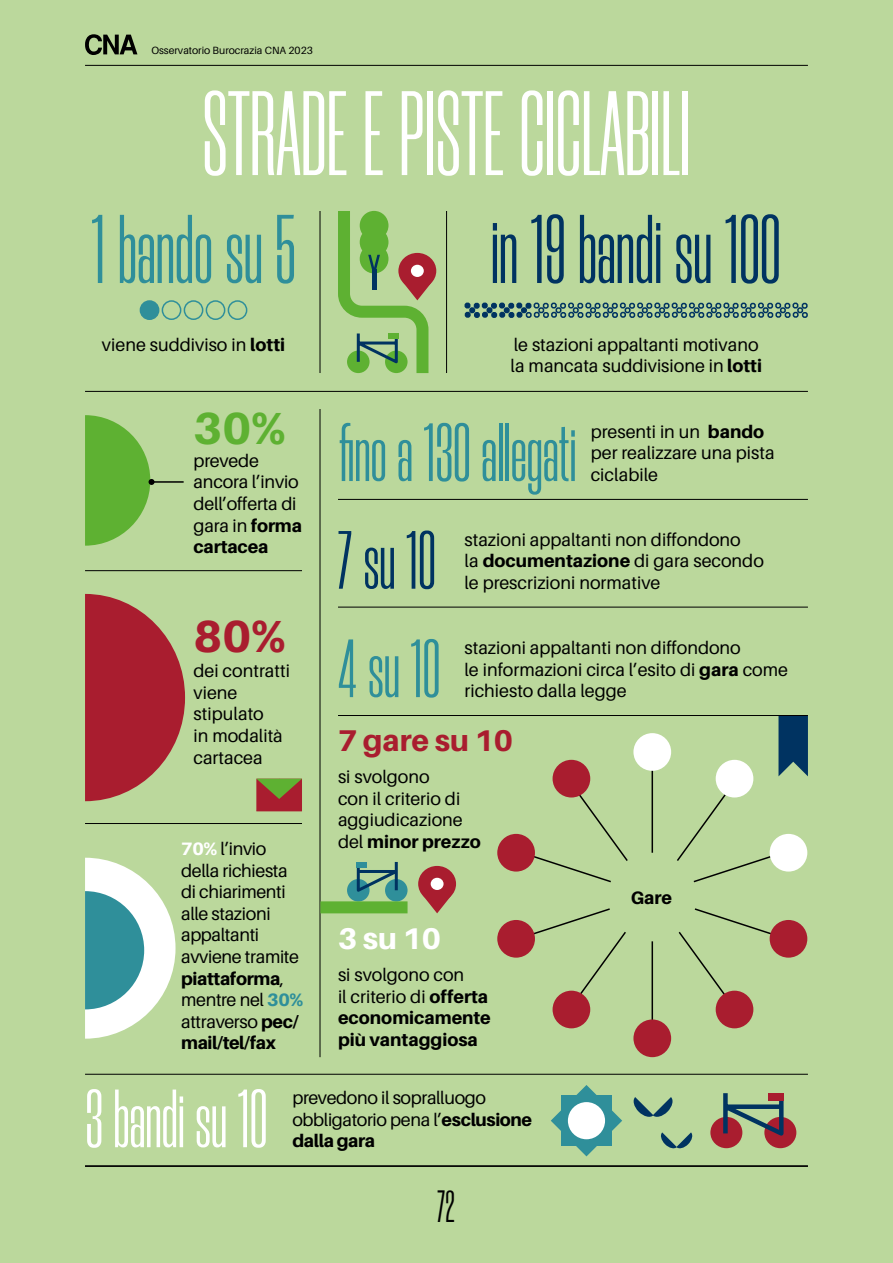
<style>
.page{position:relative;width:893px;height:1263px;background:#bbd89c}
.page>*{position:absolute;margin:0;border:0;box-sizing:border-box;transform-origin:0 0}
.t1{font:120px "Morganite";color:#fff}
.t2{font:97.5px "Morganite";color:#003361}
.t3{font:97.5px "Morganite";color:#2f8f9a}
.t4{font:82.5px "Morganite";color:#2f8f9a}
.t5{font:82.5px "Morganite";color:#fff}
.t6{font:82.5px "Morganite";color:#003361}
.t7{font:800 45px "Aileron";color:#5eb132}
.t8{font:800 45px "Aileron";color:#a91d2f}
.t9{font:45px "Morganite";color:#000}
.t10{font:800 30px "Aileron";color:#a91d2f}
.t11{font:800 30px "Aileron";color:#fff}
.t12{font:18px/21.6px "Aileron";color:#000}
.t13{font:18px/21.6px "Aileron";letter-spacing:-.02em;color:#000}
.t14{font:800 18px/21.6px "Aileron";color:#000}
.t15{font:10.5px "Aileron";color:#000}
.s1{font-weight:800}
.s2{font-weight:800;color:#fff}
.s3{font-weight:800;color:#2f8f9a}
.s4{font-weight:400}
</style>
<div class="page">
<svg style="left:85px;top:34px;width:52px;height:21px"></svg>
<hr style="left:85px;top:65px;width:723px;height:1px;background:#000">
<hr style="left:85px;top:1166px;width:723px;height:1px;background:#000">
<hr style="left:85px;top:1074px;width:723px;height:1px;background:#000">
<div style="left:140px;top:301px;width:19px;height:18px;background:#2f8f9a;border-radius:50%"></div>
<div style="left:140px;top:300px;width:19px;height:20px;border:2px solid #2f8f9a;border-radius:50%"></div>
<svg style="left:464px;top:302px;width:344px;height:16px"></svg>
<div style="left:228px;top:300px;width:19px;height:20px;border:2px solid #2f8f9a;border-radius:50%"></div>
<div style="left:184px;top:300px;width:19px;height:20px;border:2px solid #2f8f9a;border-radius:50%"></div>
<div style="left:162px;top:300px;width:19px;height:20px;border:2px solid #2f8f9a;border-radius:50%"></div>
<div style="left:206px;top:300px;width:19px;height:20px;border:2px solid #2f8f9a;border-radius:50%"></div>
<hr style="left:320px;top:211px;width:1px;height:162px;background:#000">
<hr style="left:320px;top:409px;width:1px;height:648px;background:#000">
<hr style="left:446px;top:211px;width:1px;height:162px;background:#000">
<div style="left:347px;top:879px;width:23px;height:22px;background:#2f8f9a;border-radius:50%"></div>
<div style="left:385px;top:879px;width:23px;height:22px;background:#2f8f9a;border-radius:50%"></div>
<svg style="left:355px;top:862px;width:45px;height:33px"></svg>
<div style="left:356px;top:862px;width:11px;height:5px;background:#2f8f9a"></div>
<svg style="left:256px;top:779px;width:46px;height:32px"></svg>
<hr style="left:85px;top:570px;width:217px;height:1px;background:#000">
<hr style="left:85px;top:823px;width:217px;height:1px;background:#000">
<svg style="left:85px;top:594px;width:100px;height:207px"></svg>
<hr style="left:152px;top:481px;width:32px;height:2px;background:#000">
<svg style="left:85px;top:415px;width:70px;height:131px"></svg>
<hr style="left:338px;top:499px;width:470px;height:1px;background:#000">
<hr style="left:338px;top:607px;width:470px;height:1px;background:#000">
<svg style="left:514px;top:751px;width:276px;height:289px"></svg>
<div style="left:764px;top:1117px;width:32px;height:31px;background:#a91d2f;border-radius:50%"></div>
<div style="left:710px;top:1117px;width:32px;height:31px;background:#a91d2f;border-radius:50%"></div>
<svg style="left:719px;top:1093px;width:67px;height:47px"></svg>
<div style="left:768px;top:1094px;width:16px;height:7px;background:#a91d2f"></div>
<div style="left:633px;top:733px;width:38px;height:38px;background:#fff;border-radius:50%"></div>
<div style="left:716px;top:760px;width:37px;height:37px;background:#fff;border-radius:50%"></div>
<div style="left:716px;top:991px;width:37px;height:37px;background:#a91d2f;border-radius:50%"></div>
<div style="left:553px;top:760px;width:37px;height:37px;background:#a91d2f;border-radius:50%"></div>
<div style="left:553px;top:991px;width:37px;height:37px;background:#a91d2f;border-radius:50%"></div>
<div style="left:497px;top:920px;width:38px;height:38px;background:#a91d2f;border-radius:50%"></div>
<div style="left:770px;top:920px;width:37px;height:38px;background:#a91d2f;border-radius:50%"></div>
<div style="left:497px;top:834px;width:38px;height:37px;background:#a91d2f;border-radius:50%"></div>
<div style="left:770px;top:834px;width:37px;height:37px;background:#fff;border-radius:50%"></div>
<div style="left:633px;top:1019px;width:38px;height:38px;background:#a91d2f;border-radius:50%"></div>
<div style="left:608px;top:853px;width:89px;height:88px;background:#bbd89c;border-radius:50%"></div>
<div style="left:398px;top:253px;width:38px;height:36px;background:#a91d2f;border-radius:50%"></div>
<div style="left:418px;top:866px;width:38px;height:36px;background:#a91d2f;border-radius:50%"></div>
<svg style="left:423px;top:878px;width:28px;height:35px"></svg>
<div style="left:431px;top:878px;width:13px;height:12px;background:#fff;border-radius:50%"></div>
<svg style="left:85px;top:858px;width:91px;height:181px"></svg>
<svg style="left:338px;top:211px;width:96px;height:162px"></svg>
<svg style="left:633px;top:1097px;width:40px;height:20px"></svg>
<svg style="left:661px;top:1132px;width:32px;height:17px"></svg>
<svg style="left:551px;top:1085px;width:71px;height:71px"></svg>
<div style="left:568px;top:1102px;width:37px;height:37px;background:#fff;border-radius:50%"></div>
<div style="left:320px;top:901px;width:88px;height:12px;background:#5eb132"></div>
<hr style="left:85px;top:391px;width:723px;height:1px;background:#000">
<svg style="left:778px;top:716px;width:30px;height:60px;background:#184868"></svg>
<hr style="left:338px;top:715px;width:470px;height:1px;background:#000">
<p class="t15" style="left:151px;top:45px;width:163px">Osservatorio Burocrazia CNA 2023</p>
<h1 class="t1" style="left:202px;top:73px;width:490px">STRADE E PISTE CICLABILI</h1>
<h2 class="t3" style="left:91px;top:200px;width:206px">1 bando su 5</h2>
<h2 class="t2" style="left:491px;top:200px;width:291px">in 19 bandi su 100</h2>
<p class="t12" style="left:102px;top:334px;width:185px">viene suddiviso in <span class="s1">lotti</span></p>
<p class="t12" style="left:510px;top:334px;width:253px">le stazioni appaltanti motivano la mancata suddivisione in <span class="s1">lotti</span></p>
<h3 class="t7" style="left:194px;top:402px;width:94px">30%</h3>
<h3 class="t4" style="left:338px;top:411px;width:240px">fino a 130 allegati</h3>
<h3 class="t6" style="left:338px;top:519px;width:99px">7 su 10</h3>
<p class="t12" style="left:591px;top:421px;width:185px">presenti in un <span class="s1">bando </span>per realizzare una pista ciclabile</p>
<p class="t12" style="left:194px;top:450px;width:110px">prevede ancora l’invio dell’offerta di gara in <span class="s1">forma cartacea</span></p>
<p class="t12" style="left:464px;top:529px;width:301px">stazioni appaltanti non diffondono<br>la <span class="s1">documentazione</span> di gara secondo le prescrizioni normative</p>
<h3 class="t8" style="left:194px;top:610px;width:94px">80%</h3>
<p class="t12" style="left:194px;top:660px;width:98px">dei contratti viene stipulato<br>in modalità cartacea</p>
<p class="t13" style="left:181px;top:838px;width:124px"><span class="s2">70%</span> l’invio della richiesta di chiarimenti alle stazioni appaltanti avviene tramite <span class="s1">piattaforma</span>, mentre nel <span class="s3">30% </span>attraverso <span class="s1">pec/ mail/tel/fax</span></p>
<h3 class="t4" style="left:338px;top:627px;width:104px">4 su 10</h3>
<p class="t12" style="left:464px;top:637px;width:325px">stazioni appaltanti non diffondono<br>le informazioni circa l’esito di <span class="s1">gara</span> come richiesto dalla legge</p>
<h3 class="t10" style="left:338px;top:723px;width:177px">7 gare su 10</h3>
<p class="t12" style="left:338px;top:766px;width:144px">si svolgono<br>con il criterio di aggiudicazione del <span class="s1">minor prezzo</span></p>
<h3 class="t11" style="left:338px;top:922px;width:105px">3 su 10</h3>
<p class="t14" style="left:338px;top:964px;width:154px"><span class="s4">si svolgono con<br>il criterio di</span> offerta economicamente più vantaggiosa</p>
<p class="t14" style="left:631px;top:887px;width:43px">Gare</p>
<h3 class="t5" style="left:85px;top:1077px;width:183px">3 bandi su 10</h3>
<p class="t13" style="left:292px;top:1087px;width:241px">prevedono il sopralluogo obbligatorio pena l’<span class="s1">esclusione dalla gara</span></p>
<h3 class="t9" style="left:437px;top:1184px;width:19px">72</h3>
</div>
